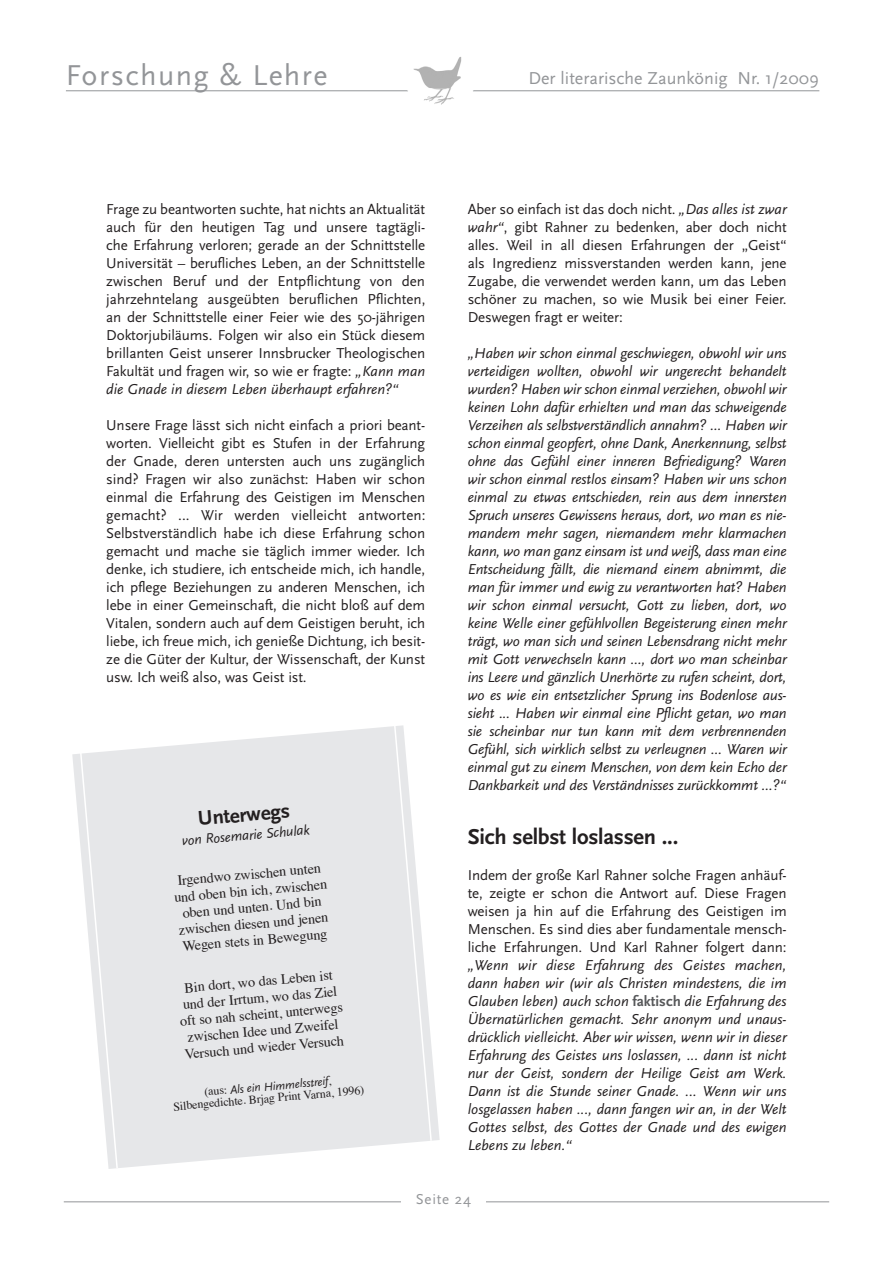
<style>
.page{position:relative;width:893px;height:1263px;background:#fff}
.page>*{position:absolute;margin:0;border:0;box-sizing:border-box;transform-origin:0 0}
.t1{font:30px "Scala Sans";letter-spacing:.05em;color:#939598}
.t2{font:700 22.5px "Scala Sans";letter-spacing:-.01em;color:#231f20}
.t3{font:700 21px "Scala Sans";color:#231f20}
.t4{font:18px "Scala Sans";color:#939598}
.t5{font:italic 15px/18px "Scala Sans";letter-spacing:-.005em;color:#231f20;text-align:justify}
.t6{font:15px/18px "Scala Sans";letter-spacing:-.01em;color:#231f20;text-align:justify}
.t7{font:15px "Scala Sans";letter-spacing:.05em;color:#939598}
.t8{font:14.25px/16.5px "Times";color:#231f20;text-align:center}
.t9{font:italic 14.25px "Scala Sans";color:#231f20}
.t10{font:12px/12px "Times";color:#231f20;text-align:center}
.s1{font-style:italic}
.s2{font-family:"Scala Sans";font-style:italic}
.s3{font-style:normal}
.s4{font-weight:700;font-style:normal;color:#57585a}
</style>
<div class="page">
<hr style="left:64px;top:1201px;width:765px;height:1px;background:#939598">
<div style="left:401px;top:1191px;width:85px;height:26px;background:#fff"></div>
<hr style="left:66px;top:91px;width:753px;height:1px;background:#939598">
<div style="left:406px;top:45px;width:68px;height:69px;background:#fff;border-radius:50%"></div>
<img style="left:413px;top:57px;width:48px;height:48px">
<div style="left:406px;top:45px;width:69px;height:69px;border:1px solid #fff;border-radius:50%"></div>
<svg style="left:72px;top:726px;width:368px;height:442px;background:#e7e8ea"></svg>
<svg style="left:79px;top:745px;width:40px;height:424px"></svg>
<svg style="left:393px;top:725px;width:40px;height:417px"></svg>
<p class="t1" style="left:66px;top:59px;width:263px">Forschung &amp; Lehre</p>
<p class="t4" style="left:528px;top:68px;width:292px">Der literarische Zaunkönig Nr. 1/2009</p>
<p class="t6" style="left:106px;top:200px;width:321px">Frage zu beantworten suchte, hat nichts an Aktualität auch für den heutigen Tag und unsere tagtägli&shy;che Erfahrung verloren; gerade an der Schnittstelle Universität – berufliches Leben, an der Schnittstelle zwischen Beruf und der Entpflichtung von den jahrzehntelang ausgeübten beruflichen Pflichten, an der Schnittstelle einer Feier wie des 50-jährigen Doktorjubiläums. Folgen wir also ein Stück diesem brillanten Geist unserer Innsbrucker Theologischen Fakultät und fragen wir, so wie er fragte: <span class="s1">„Kann man die Gnade in diesem Leben überhaupt erfahren?“</span></p>
<p class="t6" style="left:106px;top:416px;width:321px">Unsere Frage lässt sich nicht einfach a priori beant&shy;worten. Vielleicht gibt es Stufen in der Erfahrung der Gnade, deren untersten auch uns zugänglich sind? Fragen wir also zunächst: Haben wir schon einmal die Erfahrung des Geistigen im Menschen gemacht? ... Wir werden vielleicht antworten:<br>Selbstverständlich habe ich diese Erfahrung schon gemacht und mache sie täglich immer wieder. Ich denke, ich studiere, ich entscheide mich, ich handle, ich pflege Beziehungen zu anderen Menschen, ich lebe in einer Gemeinschaft, die nicht bloß auf dem Vitalen, sondern auch auf dem Geistigen beruht, ich liebe, ich freue mich, ich genieße Dichtung, ich besit&shy;ze die Güter der Kultur, der Wissenschaft, der Kunst usw. Ich weiß also, was Geist ist.</p>
<p class="t3" style="left:197px;top:807px;width:94px;rotate:-5deg">Unterwegs</p>
<p class="t9" style="left:181px;top:833px;width:129px;rotate:-5deg">von Rosemarie Schulak</p>
<p class="t8" style="left:172px;top:871px;width:155px;rotate:-5deg">Irgendwo zwischen unten und oben bin ich, zwischen oben und unten. Und bin zwischen diesen und jenen<br>Wegen stets in Bewegung</p>
<p class="t8" style="left:176px;top:979px;width:165px;rotate:-5deg">Bin dort, wo das Leben ist und der Irrtum, wo das Ziel oft so nah scheint, unterwegs zwischen Idee und Zweifel<br>Versuch und wieder Versuch</p>
<p class="t10" style="left:172px;top:1087px;width:193px;rotate:-5deg">(aus: <span class="s2">Als ein Himmelsstreif</span>,<br>Silbengedichte. Brjag Print Varna, 1996)</p>
<p class="t6" style="left:468px;top:200px;width:320px">Aber so einfach ist das doch nicht. <span class="s1">„Das alles ist zwar wahr“</span>, gibt Rahner zu bedenken, aber doch nicht alles. Weil in all diesen Erfahrungen der „Geist“ als Ingredienz missverstanden werden kann, jene Zugabe, die verwendet werden kann, um das Leben schöner zu machen, so wie Musik bei einer Feier.<br>Deswegen fragt er weiter:</p>
<p class="t5" style="left:468px;top:344px;width:320px">„Haben wir schon einmal geschwiegen, obwohl wir uns verteidigen wollten, obwohl wir ungerecht behandelt wurden? Haben wir schon einmal verziehen, obwohl wir keinen Lohn dafür erhielten und man das schweigende Verzeihen als selbstverständlich annahm? ... Haben wir schon einmal geopfert, ohne Dank, Anerkennung, selbst ohne das Gefühl einer inneren Befriedigung? Waren wir schon einmal restlos einsam? Haben wir uns schon einmal zu etwas entschieden, rein aus dem innersten Spruch unseres Gewissens heraus, dort, wo man es nie&shy;mandem mehr sagen, niemandem mehr klarmachen kann, wo man ganz einsam ist und weiß, dass man eine Entscheidung fällt, die niemand einem abnimmt, die man für immer und ewig zu verantworten hat? Haben wir schon einmal versucht, Gott zu lieben, dort, wo keine Welle einer gefühlvollen Begeisterung einen mehr trägt, wo man sich und seinen Lebensdrang nicht mehr mit Gott verwechseln kann ..., dort wo man scheinbar ins Leere und gänzlich Unerhörte zu rufen scheint, dort, wo es wie ein entsetzlicher Sprung ins Bodenlose aus&shy;sieht ... Haben wir einmal eine Pflicht getan, wo man sie scheinbar nur tun kann mit dem verbrennenden Gefühl, sich wirklich selbst zu verleugnen ... Waren wir einmal gut zu einem Menschen, von dem kein Echo der Dankbarkeit und des Verständnisses zurückkommt ...?“</p>
<p class="t2" style="left:468px;top:824px;width:212px">Sich selbst loslassen ...</p>
<p class="t5" style="left:468px;top:866px;width:320px"><span class="s3">Indem der große Karl Rahner solche Fragen anhäuf&shy;te, zeigte er schon die Antwort auf. Diese Fragen weisen ja hin auf die Erfahrung des Geistigen im Menschen. Es sind dies aber fundamentale mensch&shy;liche Erfahrungen. Und Karl Rahner folgert dann: </span>„Wenn wir diese Erfahrung des Geistes machen, dann haben wir (wir als Christen mindestens, die im Glauben leben) auch schon <span class="s4">faktisch</span> die Erfahrung des Übernatürlichen gemacht. Sehr anonym und unaus&shy;drücklich vielleicht. Aber wir wissen, wenn wir in dieser Erfahrung des Geistes uns loslassen, ... dann ist nicht nur der Geist, sondern der Heilige Geist am Werk.<br>Dann ist die Stunde seiner Gnade. ... Wenn wir uns losgelassen haben ..., dann fangen wir an, in der Welt Gottes selbst, des Gottes der Gnade und des ewigen Lebens zu leben.“</p>
<p class="t7" style="left:416px;top:1191px;width:57px">Seite 24</p>
</div>
